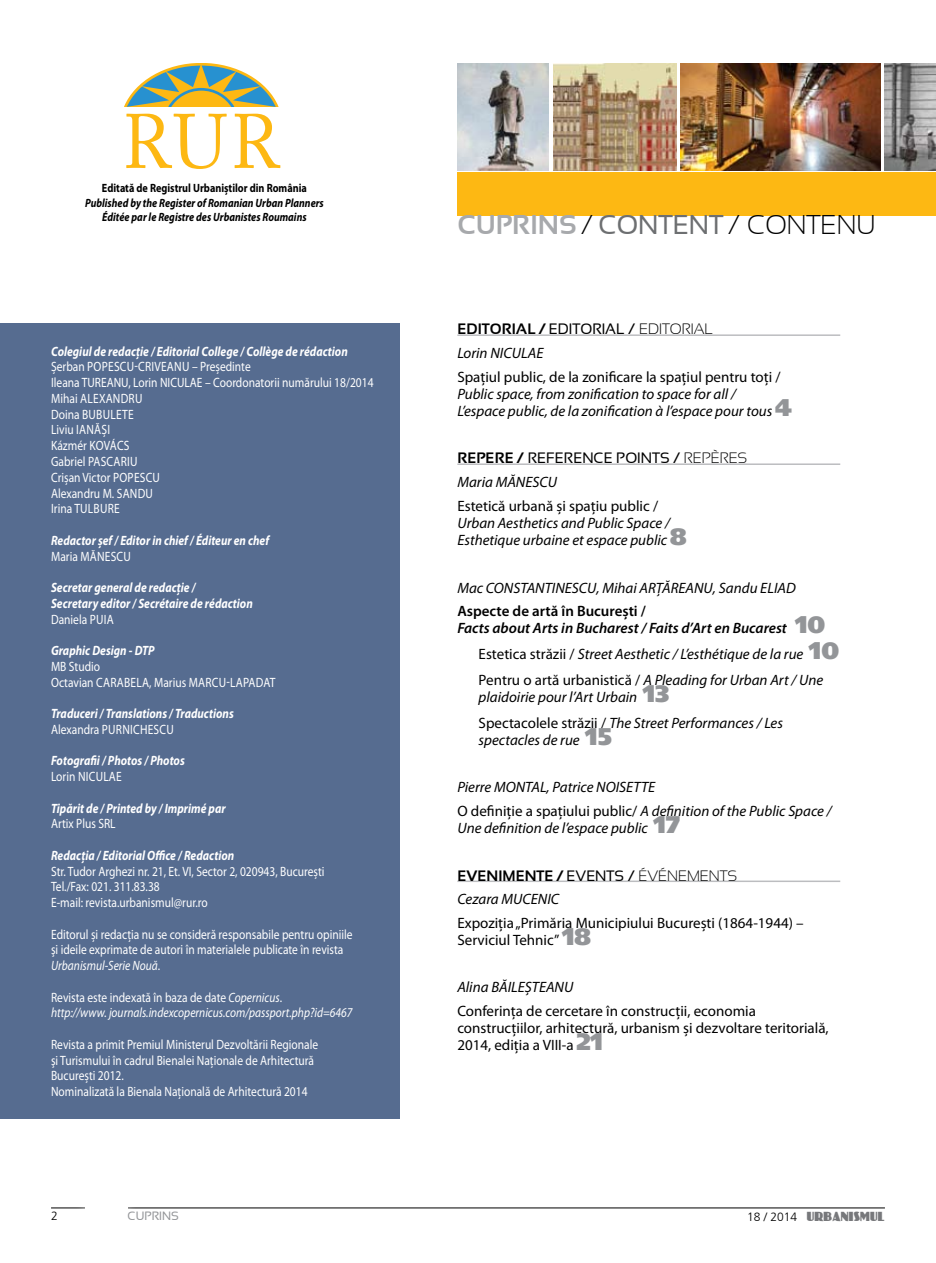
<style>
.page{position:relative;width:936px;height:1263px;background:#fff}
.page>*{position:absolute;margin:0;border:0;box-sizing:border-box;transform-origin:0 0}
.t1{font:300 27px "Sansation MB";color:#000}
.t2{font:italic 15px/17.2px "Myriad Pro";color:#000}
.t3{font:15px/17.2px "Myriad Pro";color:#000}
.t4{font:italic 600 15px/17.2px "Myriad Pro";color:#000}
.t5{font:700 15px "Sansation MB";color:#000}
.t6{font:15px "Sansation MB";color:#000}
.t7{font:13.5px/15.8px "Myriad Pro";color:#fff;scale:.85 1}
.t8{font:italic 700 13.5px/15.8px "Myriad Pro";color:#fff;scale:.85 1}
.t9{font:13.5px/15.8px "Myriad Pro";letter-spacing:.02em;color:#fff;scale:.85 1}
.t10{font:italic 13.5px/15.8px "Myriad Pro";color:#fff;scale:.85 1}
.t11{font:italic 700 12px/14.4px "Myriad Pro";color:#000;text-align:center;scale:.85 1}
.t12{font:700 12px "Myriad Pro";color:#000;scale:.85 1}
.t13{font:12px "Coliss MB Normal";color:#77787b;scale:.85 1}
.t14{font:12px "Sansation MB";color:#939598}
.t15{font:300 12px "Frutiger LT Com";color:#000}
.s1{font-style:italic}
.s2{font-style:normal}
.s3{font-weight:700;color:#a7a9ac}
.s4{font-weight:400;color:#6d6f71}
.s5{font-weight:400}
.s6{font-weight:300}
.s7{font-family:"Foreigner ULBMB";font-weight:800;font-style:normal;font-size:24px;color:#939598}
.s8{font-weight:700}
.s9{font-family:"Foreigner ULBMB";font-weight:800;font-size:24px;color:#939598}
.s10{font-family:"Frutiger LT Com";font-weight:300;color:#000}
</style>
<div class="page">
<hr style="left:51px;top:1208px;width:833px;height:1px;background:#000">
<div style="left:75px;top:1196px;width:69px;height:35px;background:#fff"></div>
<div style="left:0;top:323px;width:400px;height:795px;background:#566c90"></div>
<div style="left:457px;top:172px;width:478px;height:43px;background:#fdb813"></div>
<svg style="left:124px;top:64px;width:157px;height:105px"></svg>
<hr style="left:457px;top:334px;width:383px;height:2px;background:#bcbdc0">
<hr style="left:457px;top:463px;width:383px;height:2px;background:#bcbdc0">
<hr style="left:457px;top:880px;width:383px;height:2px;background:#bcbdc0">
<img style="left:457px;top:64px;width:92px;height:106px">
<img style="left:553px;top:64px;width:123px;height:106px">
<img style="left:884px;top:64px;width:51px;height:106px">
<img style="left:680px;top:64px;width:200px;height:106px">
<p class="t12" style="left:102px;top:180px;width:243px">Editată de Registrul Urbaniştilor din România</p>
<p class="t11" style="left:85px;top:195px;width:282px">Published by the Register of Romanian Urban Planners<br>Éditée par le Registre des Urbanistes Roumains</p>
<p class="t8" style="left:51px;top:343px;width:350px">Colegiul de redacţie / Editorial College / Collège de rédaction</p>
<p class="t7" style="left:51px;top:359px;width:236px">Şerban Popescu-Criveanu – Preşedinte<br>I leana TUREANU</p>
<p class="t7" style="left:128px;top:375px;width:45px">, Lorin NICU</p>
<p class="t7" style="left:184px;top:375px;width:224px">LAE – Coordonatorii numărului 18/2014</p>
<p class="t9" style="left:51px;top:390px;width:130px">Mihai Alexandru<br>Doina Bubulete<br>Liviu Ianăşi<br>Kázmér Kovács<br>Gabriel Pascariu<br>Crișan Victor Popescu<br>Alexandru M. Sandu<br>Irina Tulbure</p>
<p class="t8" style="left:51px;top:532px;width:258px">Redactor şef / Editor in chief / Éditeur en chef</p>
<p class="t9" style="left:51px;top:548px;width:95px">Maria Mănescu</p>
<p class="t8" style="left:51px;top:579px;width:239px">Secretar general de redacţie /<br>Secretary editor / Secrétaire de rédaction</p>
<p class="t7" style="left:51px;top:611px;width:75px">Daniela Puia</p>
<p class="t8" style="left:51px;top:642px;width:123px">Graphic Design - DTP</p>
<p class="t9" style="left:51px;top:658px;width:263px">MB Studio<br>Octavian Carabela, Marius Marcu-Lapadat</p>
<p class="t8" style="left:51px;top:705px;width:216px">Traduceri / Translations / Traductions</p>
<p class="t9" style="left:51px;top:721px;width:146px">Alexandra Purnichescu</p>
<p class="t8" style="left:51px;top:752px;width:159px">Fotografii / Photos / Photos</p>
<p class="t9" style="left:51px;top:768px;width:85px">Lorin Niculae</p>
<p class="t8" style="left:51px;top:800px;width:207px">Tipărit de / Printed by / Imprimé par</p>
<p class="t7" style="left:51px;top:816px;width:77px">Artix Plus SRL</p>
<p class="t8" style="left:51px;top:847px;width:217px">Redacţia / Editorial Office / Redaction</p>
<p class="t7" style="left:51px;top:863px;width:323px">Str. Tudor Arghezi nr. 21, Et. VI, Sector 2, 020943, Bucureşti<br>Tel./Fax: 021. 311.83.38<br>E-mail: revista.urbanismul@rur.ro</p>
<p class="t7" style="left:51px;top:926px;width:356px">Editorul şi redacţia nu se consideră responsabile pentru opiniile şi ideile exprimate de autori în materialele publicate în revista<br><span class="s1">Urbanismul-Serie Nouă</span>.</p>
<p class="t10" style="left:51px;top:989px;width:356px"><span class="s2">Revista este indexată în baza de date</span> Copernicus<span class="s2">.<br></span>http://www. journals.indexcopernicus.com/passport.php?id=6467</p>
<p class="t7" style="left:51px;top:1036px;width:316px">Revista a primit Premiul Ministerul Dezvoltării Regionale şi Turismului în cadrul Bienalei Naționale de Arhitectură București 2012.<br>Nominalizată la Bienala Națională de Arhitectură 2014</p>
<h1 class="t1" style="left:457px;top:210px;width:419px"><span class="s3">CUPRINS</span> / <span class="s4">CONTENT</span> / CONTENU</h1>
<p class="t5" style="left:457px;top:321px;width:257px">EDITORIAL / <span class="s5">EDITORIAL /</span> <span class="s6">EDITORIAL</span></p>
<p class="t2" style="left:457px;top:344px;width:87px">Lorin NICULAE</p>
<p class="t3" style="left:457px;top:368px;width:325px">Spaţiul public, de la zonificare la spaţiul pentru toţi /</p>
<p class="t2" style="left:457px;top:385px;width:336px">Public space, from zonification to space for all /<br>L’espace public, de la zonification à l’espace pour tous <span class="s7">4</span></p>
<p class="t6" style="left:457px;top:450px;width:291px"><span class="s8">REPERE /</span> REFERENCE POINTS / <span class="s6">REPÈRES</span></p>
<p class="t2" style="left:457px;top:473px;width:101px">Maria MĂNESCU</p>
<p class="t3" style="left:457px;top:497px;width:202px">Estetică urbană şi spaţiu public /</p>
<p class="t2" style="left:457px;top:514px;width:230px">Urban Aesthetics and Public Space /<br>Esthetique urbaine et espace public <span class="s7">8</span></p>
<p class="t2" style="left:457px;top:579px;width:340px">Mac CONSTANTINESCU, Mihai ARŢĂREANU, Sandu ELIAD</p>
<p class="t4" style="left:457px;top:602px;width:369px"><span class="s2">Aspecte de artă în Bucureşti /<br></span>Facts about Arts in Bucharest / Faits d’Art en Bucarest <span class="s7">10</span></p>
<p class="t2" style="left:478px;top:641px;width:362px;line-height:25.8px"><span class="s2">Estetica străzii /</span> Street Aesthetic / L’esthétique de la rue <span class="s7">10<br></span><span class="s2">Pentru o artă urbanistică /</span> A Pleading for Urban Art / Une</p>
<p class="t2" style="left:478px;top:684px;width:306px;line-height:25.8px">plaidoirie pour l’Art Urbain <span class="s7">13<br></span><span class="s2">Spectacolele străzii /</span> The Street Performances / Les</p>
<p class="t2" style="left:478px;top:731px;width:135px">spectacles de rue <span class="s7">15</span></p>
<p class="t2" style="left:457px;top:775px;width:376px;line-height:23.7px">Pierre MONTAL, Patrice NOISETTE<br><span class="s2">O definiţie a spaţiului public/</span> A definition of the Public Space /</p>
<p class="t2" style="left:457px;top:819px;width:224px">Une definition de l’espace public <span class="s7">17</span></p>
<p class="t5" style="left:457px;top:867px;width:281px">EVENIMENTE / <span class="s5">EVENTS /</span> <span class="s6">ÉVÉNEMENTS</span></p>
<p class="t2" style="left:457px;top:890px;width:103px">Cezara MUCENIC</p>
<p class="t3" style="left:457px;top:914px;width:348px">Expoziţia „Primăria Municipiului Bucureşti (1864-1944) –<br>Serviciul Tehnic” <span class="s9">18</span></p>
<p class="t2" style="left:457px;top:978px;width:117px">Alina BĂILEŞTEANU</p>
<p class="t3" style="left:457px;top:1002px;width:373px">Conferinţa de cercetare în construcţii, economia construcţiilor, arhitectură, urbanism şi dezvoltare teritorială,<br>2014, ediţia a VIII-a <span class="s9">21</span></p>
<p class="t15" style="left:51px;top:1208px;width:8px">2</p>
<p class="t13" style="left:747px;top:1209px;width:163px"><span class="s10">18 / 2014</span> URBANISMUL</p>
<p class="t14" style="left:128px;top:1209px;width:53px">CUPRINS</p>
</div>
